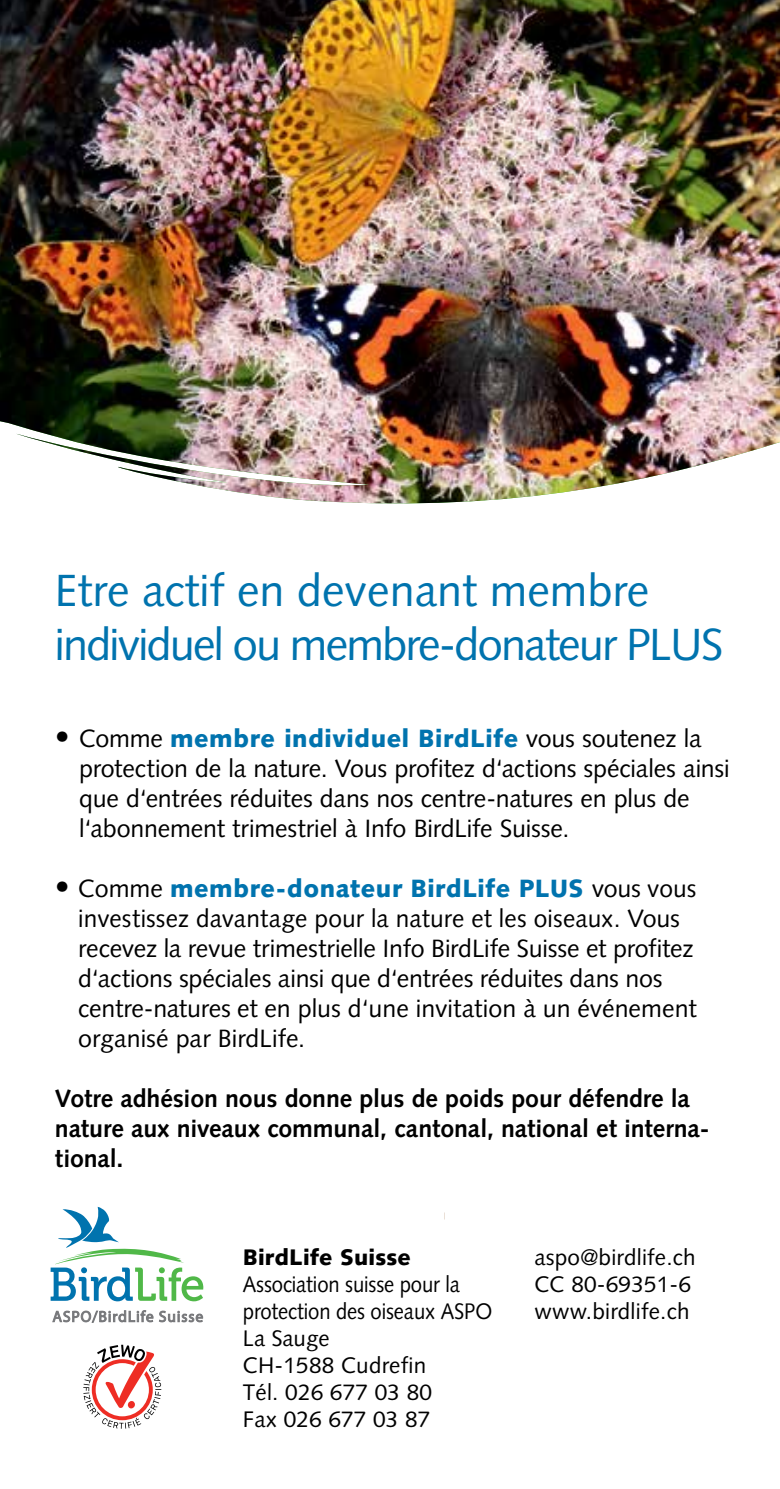
<style>
.page{position:relative;width:780px;height:1489px;background:#fff}
.page>*{position:absolute;margin:0;border:0;box-sizing:border-box;transform-origin:0 0}
.t1{font:45px/54px "Syntax LT";letter-spacing:-.04em;color:#0073ae}
.t2{font:25px/30px "Syntax LT";letter-spacing:-.005em;color:#000}
.t3{font:700 25px/30px "Syntax LT";letter-spacing:-.005em;color:#000}
.t4{font:22.5px/27px "Syntax LT";letter-spacing:.01em;color:#000;scale:.9 1}
.t5{font:22.5px/27px "Syntax LT";letter-spacing:.01em;color:#000}
.t6{font:900 22.5px "Syntax LT";letter-spacing:.01em;color:#000}
.s1{font-size:30px}
.s2{font-weight:900;color:#0073ae}
</style>
<div class="page">
<img style="left:0;top:0;width:780px;height:504px">
<svg style="left:83px;top:1344px;width:78px;height:84px"></svg>
<svg style="left:51px;top:1206px;width:153px;height:117px"></svg>
<h1 class="t1" style="left:55px;top:563px;width:669px">Etre actif en devenant membre individuel ou membre-donateur PLUS</h1>
<p class="t2" style="left:79px;top:723px;width:652px;text-indent:-24px"><span class="s1">•</span> Comme <span class="s2">membre individuel BirdLife</span> vous soutenez la protection de la nature. Vous profitez d‘actions spéciales ainsi que d‘entrées réduites dans nos centre-natures en plus de l‘abonnement trimestriel à Info BirdLife Suisse.</p>
<p class="t2" style="left:78px;top:873px;width:620px;text-indent:-23px"><span class="s1">•</span> Comme <span class="s2">membre-donateur BirdLife PLUS</span> vous vous investissez davantage pour la nature et les oiseaux. Vous recevez la revue trimestrielle Info BirdLife Suisse et profitez d‘actions spéciales ainsi que d‘entrées réduites dans nos centre-natures et en plus d‘une invitation à un événement organisé par BirdLife.</p>
<p class="t3" style="left:55px;top:1083px;width:656px">Votre adhésion nous donne plus de poids pour défendre la nature aux niveaux communal, cantonal, national et interna&shy;tional.</p>
<p class="t6" style="left:243px;top:1243px;width:169px">BirdLife Suisse</p>
<p class="t4" style="left:243px;top:1270px;width:278px">Association suisse pour la protection des oiseaux ASPO<br>La Sauge<br>CH-1588 Cudrefin<br>Tél. 026 677 03 80<br>Fax 026 677 03 87</p>
<p class="t5" style="left:534px;top:1243px;width:163px">aspo@birdlife.ch<br>CC 80-69351-6 www.birdlife.ch</p>
</div>
